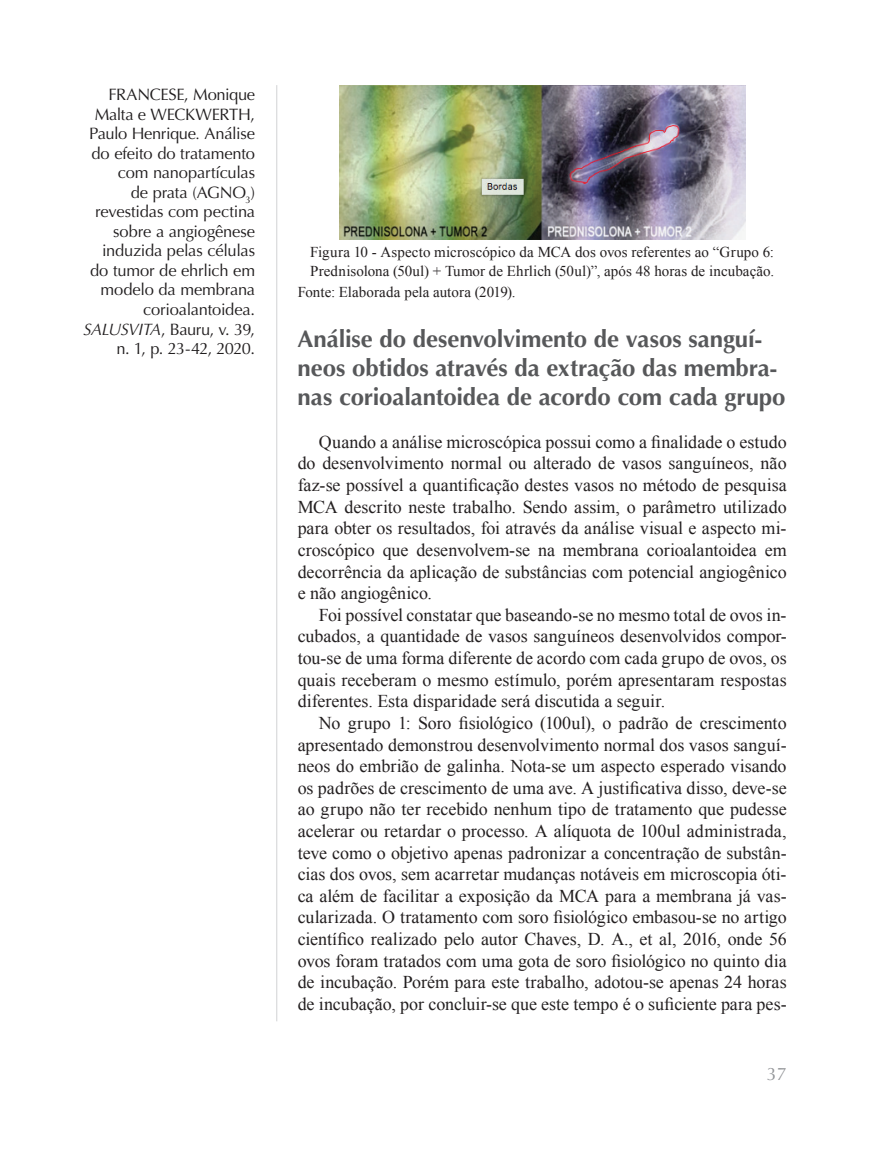
<style>
.page{position:relative;width:893px;height:1149px;background:#fff}
.page>*{position:absolute;margin:0;border:0;box-sizing:border-box;transform-origin:0 0}
.t1{font:700 24px/28.8px "Optima";letter-spacing:-.005em;color:#57585a}
.t2{font:18px/21.6px "Times New Roman";color:#231f20;text-align:justify}
.t3{font:18px "Optima";color:#939598}
.t4{font:16.5px/19.5px "Optima";letter-spacing:-.015em;color:#201d1e;text-align:right}
.t5{font:15px/18px "Times New Roman";letter-spacing:.005em;color:#231f20}
.s1{font-style:italic}
</style>
<div class="page">
<hr style="left:276px;top:85px;width:1px;height:935px;background:#d1d2d4">
<img style="left:339px;top:85px;width:406px;height:154px">
<p class="t4" style="left:84px;top:85px;width:173px">FRANCESE, Monique<br>Malta e WECKWERTH,<br>Paulo Henrique<span class="s1">.</span> Análise do efeito do tratamento com nanopartículas<br>de prata (AGNO<sub>3</sub>) revestidas com pectina sobre a angiogênese induzida pelas células do tumor de ehrlich em modelo da membrana corioalantoidea.<br><span class="s1">SALUSVITA</span>, Bauru, v. 39, n. 1, p. 23-42, 2020.</p>
<p class="t5" style="left:310px;top:243px;width:466px">Figura 10 - Aspecto microscópico da MCA dos ovos referentes ao “Grupo 6:<br>Prednisolona (50ul) + Tumor de Ehrlich (50ul)”, após 48 horas de incubação.</p>
<p class="t5" style="left:298px;top:282px;width:220px">Fonte: Elaborada pela autora (2019).</p>
<h1 class="t1" style="left:298px;top:324px;width:489px">Análise do desenvolvimento de vasos sanguí&shy;neos obtidos através da extração das membra&shy;nas corioalantoidea de acordo com cada grupo</h1>
<p class="t2" style="left:298px;top:430px;width:491px;text-indent:21px">Quando a análise microscópica possui como a finalidade o estudo do desenvolvimento normal ou alterado de vasos sanguíneos, não faz-se possível a quantificação destes vasos no método de pesquisa MCA descrito neste trabalho. Sendo assim, o parâmetro utilizado para obter os resultados, foi através da análise visual e aspecto mi&shy;croscópico que desenvolvem-se na membrana corioalantoidea em decorrência da aplicação de substâncias com potencial angiogênico e não angiogênico.</p>
<p class="t2" style="left:298px;top:603px;width:491px;text-indent:21px">Foi possível constatar que baseando-se no mesmo total de ovos in&shy;cubados, a quantidade de vasos sanguíneos desenvolvidos compor&shy;tou-se de uma forma diferente de acordo com cada grupo de ovos, os quais receberam o mesmo estímulo, porém apresentaram respostas diferentes. Esta disparidade será discutida a seguir.</p>
<p class="t2" style="left:298px;top:711px;width:491px;text-indent:21px">No grupo 1: Soro fisiológico (100ul), o padrão de crescimento apresentado demonstrou desenvolvimento normal dos vasos sanguí&shy;neos do embrião de galinha. Nota-se um aspecto esperado visando os padrões de crescimento de uma ave. A justificativa disso, deve-se ao grupo não ter recebido nenhum tipo de tratamento que pudesse acelerar ou retardar o processo. A alíquota de 100ul administrada, teve como o objetivo apenas padronizar a concentração de substân&shy;cias dos ovos, sem acarretar mudanças notáveis em microscopia óti&shy;ca além de facilitar a exposição da MCA para a membrana já vas&shy;cularizada. O tratamento com soro fisiológico embasou-se no artigo científico realizado pelo autor Chaves, D. A., et al, 2016, onde 56 ovos foram tratados com uma gota de soro fisiológico no quinto dia de incubação. Porém para este trabalho, adotou-se apenas 24 horas de incubação, por concluir-se que este tempo é o suficiente para pes-</p>
<p class="t3" style="left:767px;top:1063px;width:22px">37</p>
</div>
